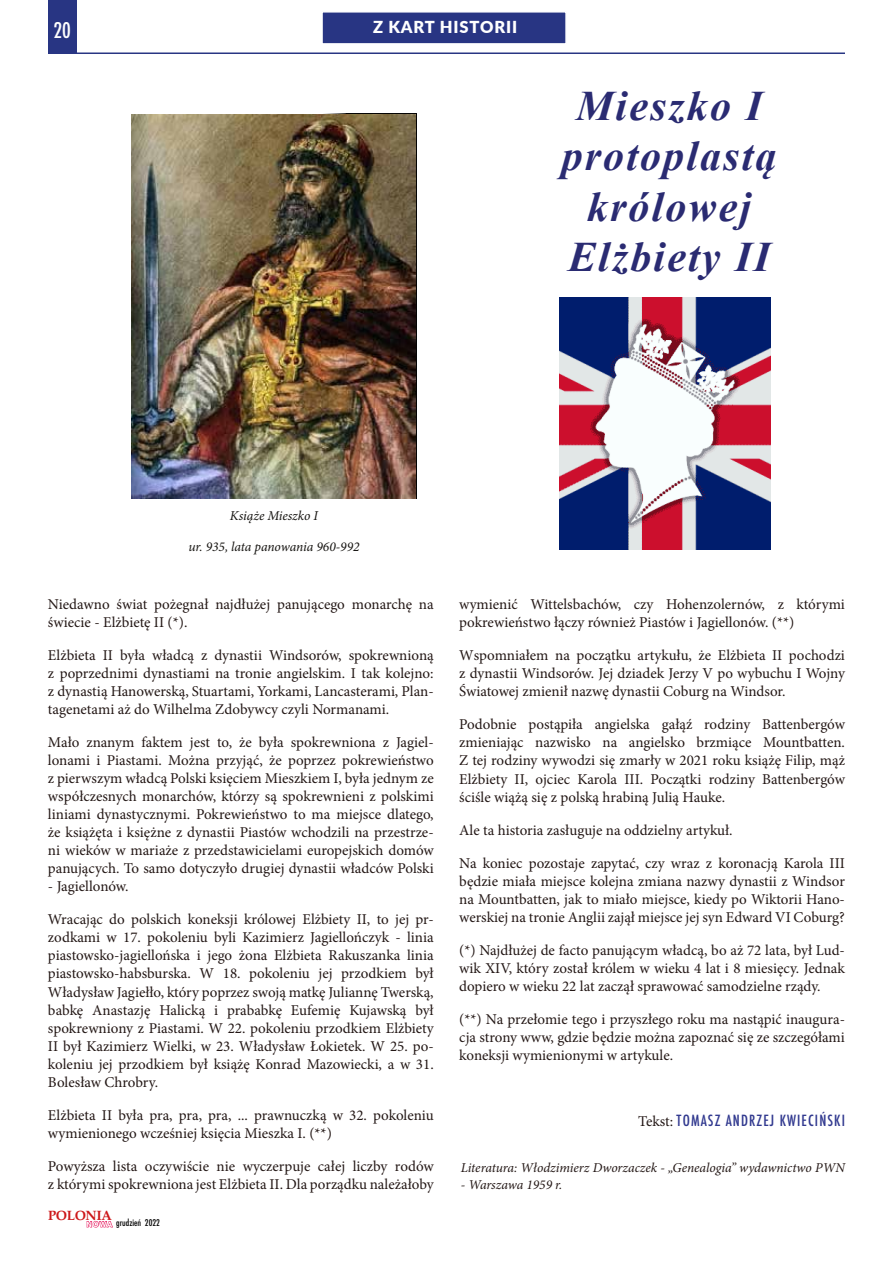
<style>
.page{position:relative;width:893px;height:1263px;background:#fff}
.page>*{position:absolute;margin:0;border:0;box-sizing:border-box;transform-origin:0 0}
.t1{font:italic 700 42px/50.4px "Times New Roman";letter-spacing:.05em;color:#2a2b72;text-align:center}
.t2{font:500 condensed 21px "Futura";color:#fdfdfd}
.t3{font:900 16.5px "Lato";letter-spacing:.05em;color:#fff}
.t4{font:15px/18px "Minion Pro";color:#231715;text-align:justify}
.t5{font:500 condensed 15px "Futura";letter-spacing:.075em;color:#31398f}
.t6{font:italic 13.5px "Minion Pro";letter-spacing:-.005em;color:#231715}
.t7{font:italic 13.5px "Minion Pro";letter-spacing:-.005em;color:#151310}
.t8{font:700 13.5px "Palatino";letter-spacing:-.025em;color:#cd1719}
.t9{font:500 condensed 9px "Futura";color:#000}
.s1{font-family:"Helvetica Neue";font-weight:700;font-stretch:normal;font-size:7.5px;color:#e6155b}
.s2{font-family:"Minion Pro";font-weight:400;font-stretch:normal;color:#231715}
</style>
<div class="page">
<div style="left:48px;top:0;width:28px;height:54px;background:#283583"></div>
<hr style="left:48px;top:53px;width:797px;height:1px;background:#283583">
<div style="left:321px;top:11px;width:246px;height:34px;background:#283583;border:2px solid #fff"></div>
<img style="left:131px;top:115px;width:285px;height:384px">
<img style="left:560px;top:298px;width:210px;height:252px">
<h2 class="t2" style="left:53px;top:17px;width:19px">20</h2>
<p class="t3" style="left:373px;top:14px;width:146px">Z KART HISTORII</p>
<h1 class="t1" style="left:562px;top:79px;width:216px">Mieszko I protoplastą królowej<br>Elżbiety II</h1>
<p class="t7" style="left:230px;top:506px;width:90px">Książe Mieszko I</p>
<p class="t7" style="left:188px;top:537px;width:173px">ur. 935, lata panowania 960-992</p>
<p class="t4" style="left:48px;top:596px;width:387px">Niedawno świat pożegnał najdłużej panującego monarchę na świecie - Elżbietę II (*).</p>
<p class="t4" style="left:48px;top:647px;width:387px">Elżbieta II była władcą z dynastii Windsorów, spokrewnioną z poprzednimi dynastiami na tronie angielskim. I tak kolejno: z dynastią Hanowerską, Stuartami, Yorkami, Lancasterami, Plan&shy;tagenetami aż do Wilhelma Zdobywcy czyli Normanami.</p>
<p class="t4" style="left:48px;top:734px;width:387px">Mało znanym faktem jest to, że była spokrewniona z Jagiel&shy;lonami i Piastami. Można przyjąć, że poprzez pokrewieństwo z pierwszym władcą Polski księciem Mieszkiem I, była jednym ze współczesnych monarchów, którzy są spokrewnieni z polskimi liniami dynastycznymi. Pokrewieństwo to ma miejsce dlatego, że książęta i księżne z dynastii Piastów wchodzili na przestrze&shy;ni wieków w mariaże z przedstawicielami europejskich domów panujących. To samo dotyczyło drugiej dynastii władców Polski</p>
<p class="t4" style="left:48px;top:878px;width:82px">- Jagiellonów.</p>
<p class="t4" style="left:48px;top:911px;width:387px">Wracając do polskich koneksji królowej Elżbiety II, to jej pr&shy;zodkami w 17. pokoleniu byli Kazimierz Jagiellończyk - linia piastowsko-jagiellońska i jego żona Elżbieta Rakuszanka linia piastowsko-habsburska. W 18. pokoleniu jej przodkiem był Władysław Jagiełło, który poprzez swoją matkę Juliannę Twerską, babkę Anastazję Halicką i prababkę Eufemię Kujawską był spokrewniony z Piastami. W 22. pokoleniu przodkiem Elżbiety II był Kazimierz Wielki, w 23. Władysław Łokietek. W 25. po&shy;koleniu jej przodkiem był książę Konrad Mazowiecki, a w 31.<br>Bolesław Chrobry.</p>
<p class="t4" style="left:48px;top:1106px;width:387px">Elżbieta II była pra, pra, pra, ... prawnuczką w 32. pokoleniu wymienionego wcześniej księcia Mieszka I. (**)</p>
<p class="t4" style="left:48px;top:1157px;width:387px">Powyższa lista oczywiście nie wyczerpuje całej liczby rodów z którymi spokrewniona jest Elżbieta II. Dla porządku należałoby</p>
<p class="t8" style="left:48px;top:1204px;width:65px">POLONIA</p>
<p class="t9" style="left:87px;top:1217px;width:75px"><span class="s1">NOWA</span> grudzień 2022</p>
<p class="t4" style="left:459px;top:596px;width:387px">wymienić Wittelsbachów, czy Hohenzolernów, z którymi pokrewieństwo łączy również Piastów i Jagiellonów. (**)</p>
<p class="t4" style="left:459px;top:647px;width:387px">Wspomniałem na początku artykułu, że Elżbieta II pochodzi z dynastii Windsorów. Jej dziadek Jerzy V po wybuchu I Wojny Światowej zmienił nazwę dynastii Coburg na Windsor.</p>
<p class="t4" style="left:459px;top:716px;width:387px">Podobnie postąpiła angielska gałąź rodziny Battenbergów zmieniając nazwisko na angielsko brzmiące Mountbatten.<br>Z tej rodziny wywodzi się zmarły w 2021 roku książę Filip, mąż Elżbiety II, ojciec Karola III. Początki rodziny Battenbergów ściśle wiążą się z polską hrabiną Julią Hauke.</p>
<p class="t4" style="left:459px;top:821px;width:275px">Ale ta historia zasługuje na oddzielny artykuł.</p>
<p class="t4" style="left:459px;top:854px;width:387px">Na koniec pozostaje zapytać, czy wraz z koronacją Karola III będzie miała miejsce kolejna zmiana nazwy dynastii z Windsor na Mountbatten, jak to miało miejsce, kiedy po Wiktorii Hano&shy;werskiej na tronie Anglii zajął miejsce jej syn Edward VI Coburg?</p>
<p class="t4" style="left:459px;top:941px;width:387px">(*) Najdłużej de facto panującym władcą, bo aż 72 lata, był Lud&shy;wik XIV, który został królem w wieku 4 lat i 8 miesięcy. Jednak dopiero w wieku 22 lat zaczął sprawować samodzielne rządy.</p>
<p class="t4" style="left:459px;top:1010px;width:387px">(**) Na przełomie tego i przyszłego roku ma nastąpić inaugura&shy;cja strony www, gdzie będzie można zapoznać się ze szczegółami koneksji wymienionymi w artykule.</p>
<p class="t5" style="left:638px;top:1110px;width:208px"><span class="s2">Tekst:</span> TOMASZ ANDRZEJ KWIECIŃSKI</p>
<p class="t6" style="left:461px;top:1159px;width:386px">Literatura: Włodzimierz Dworzaczek - „Genealogia” wydawnictwo PWN</p>
<p class="t6" style="left:461px;top:1175px;width:103px">- Warszawa 1959 r.</p>
</div>
